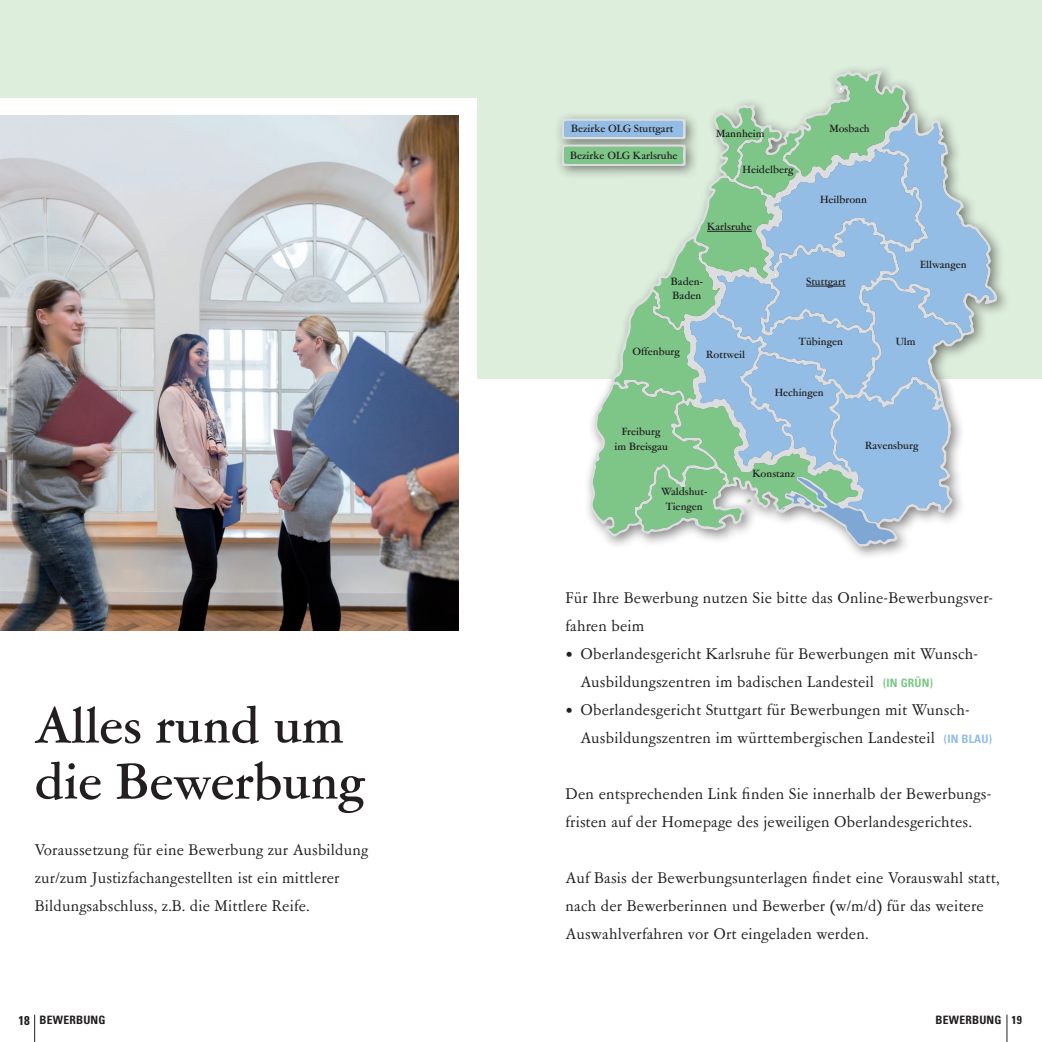
<style>
.page{position:relative;width:1042px;height:1042px;background:#fff}
.page>*{position:absolute;margin:0;border:0;box-sizing:border-box;transform-origin:0 0}
.t1{font:500 56px/56px "Garamont Amst SB";color:#231f20}
.t2{font:17.5px/28px "Garamont Amst SB";letter-spacing:.01em;color:#231f20}
.t3{font:500 11.72px/14px "Garamont Amst SB";color:#231f20;text-align:center}
.t4{font:700 condensed 11.55px "Univers";letter-spacing:.02em;color:#231f20}
.s1{font-size:12.78px}
.s2{font-family:"Univers";font-weight:700;font-stretch:condensed;font-size:11.55px;color:#7dc688}
.s3{font-family:"Univers";font-weight:700;font-stretch:condensed;font-size:11.55px;color:#93bde5}
</style>
<div class="page">
<div style="left:0;top:0;width:1042px;height:378px;background:#ddeedc"></div>
<svg style="left:1006px;top:1014px;width:1px;height:28px"></svg>
<svg style="left:34px;top:1014px;width:1px;height:28px"></svg>
<div style="left:0;top:98px;width:476px;height:289px;background:#fff"></div>
<img style="left:0;top:115px;width:458px;height:515px">
<div style="left:554px;top:63px;width:457px;height:498px;background:#231f20;opacity:.55"></div>
<svg style="left:590px;top:70px;width:407px;height:477px"></svg>
<svg style="left:562px;top:74px;width:432px;height:470px"></svg>
<h1 class="t1" style="left:35px;top:700px;width:331px">Alles rund um die Bewerbung</h1>
<p class="t2" style="left:35px;top:836px;width:335px">Voraussetzung für eine Bewerbung zur Ausbildung zur/zum Justizfachangestellten ist ein mittlerer<br>Bildungsabschluss, z.B. die Mittlere Reife.</p>
<p class="t4" style="left:18px;top:1012px;width:89px"><span class="s1">18</span> BEWERBUNG</p>
<p class="t3" style="left:571px;top:122px;width:104px">Bezirke OLG Stuttgart</p>
<p class="t3" style="left:570px;top:149px;width:109px">Bezirke OLG Karlsruhe</p>
<p class="t3" style="left:716px;top:127px;width:50px">Mannheim</p>
<p class="t3" style="left:742px;top:163px;width:52px">Heidelberg</p>
<p class="t3" style="left:707px;top:220px;width:46px">Karlsruhe</p>
<p class="t3" style="left:829px;top:121px;width:42px">Mosbach</p>
<p class="t3" style="left:820px;top:193px;width:48px">Heilbronn</p>
<p class="t3" style="left:671px;top:275px;width:34px;text-align:left">Baden-<br>Baden</p>
<p class="t3" style="left:806px;top:275px;width:41px">Stuttgart</p>
<p class="t3" style="left:632px;top:345px;width:49px">Offenburg</p>
<p class="t3" style="left:706px;top:348px;width:40px">Rottweil</p>
<p class="t3" style="left:798px;top:335px;width:46px">Tübingen</p>
<p class="t3" style="left:775px;top:386px;width:50px">Hechingen</p>
<p class="t3" style="left:920px;top:258px;width:48px">Ellwangen</p>
<p class="t3" style="left:896px;top:335px;width:21px">Ulm</p>
<p class="t3" style="left:614px;top:425px;width:55px">Freiburg<br>im Breisgau</p>
<p class="t3" style="left:661px;top:485px;width:48px">Waldshut-<br>Tiengen</p>
<p class="t3" style="left:752px;top:467px;width:44px">Konstanz</p>
<p class="t3" style="left:865px;top:439px;width:55px">Ravensburg</p>
<p class="t2" style="left:566px;top:584px;width:429px">Für Ihre Bewerbung nutzen Sie bitte das Online-Bewerbungsver&shy;fahren beim</p>
<p class="t2" style="left:580px;top:640px;width:399px;text-indent:-15px">• Oberlandesgericht Karlsruhe für Bewerbungen mit Wunsch-<br>Ausbildungszentren im badischen Landesteil <span class="s2">(IN GRÜN)</span></p>
<p class="t2" style="left:580px;top:696px;width:413px;text-indent:-15px">• Oberlandesgericht Stuttgart für Bewerbungen mit Wunsch-<br>Ausbildungszentren im württembergischen Landesteil <span class="s3">(IN BLAU)</span></p>
<p class="t2" style="left:566px;top:780px;width:427px">Den entsprechenden Link finden Sie innerhalb der Bewerbungs&shy;fristen auf der Homepage des jeweiligen Oberlandesgerichtes.</p>
<p class="t2" style="left:566px;top:864px;width:435px">Auf Basis der Bewerbungsunterlagen findet eine Vorauswahl statt, nach der Bewerberinnen und Bewerber (w/m/d) für das weitere<br>Auswahlverfahren vor Ort eingeladen werden.</p>
<p class="t4" style="left:935px;top:1012px;width:88px">BEWERBUNG 19</p>
</div>
